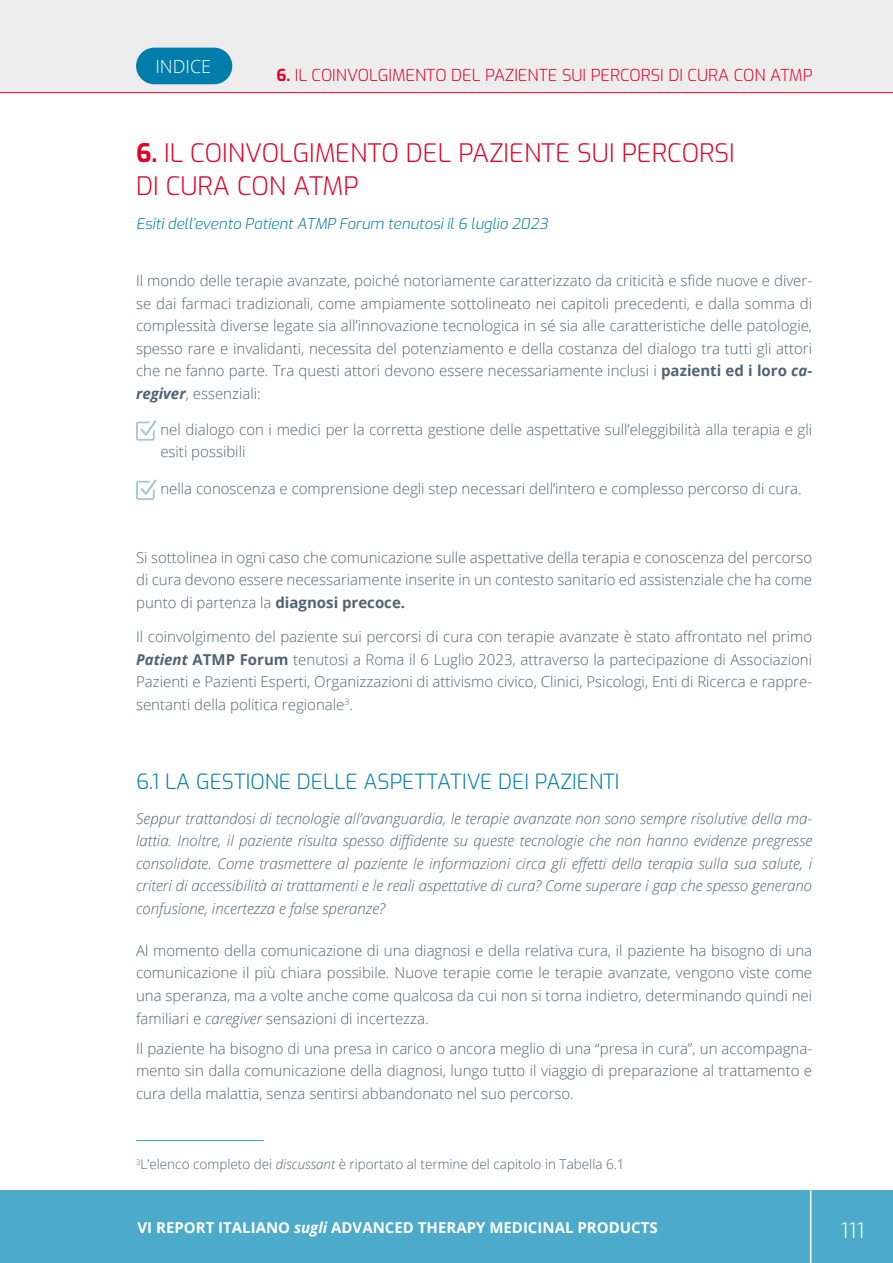
<style>
.page{position:relative;width:893px;height:1263px;background:#fff}
.page>*{position:absolute;margin:0;border:0;box-sizing:border-box;transform-origin:0 0}
.t1{font:300 25.5px/33px "Exo";color:#dd052b}
.t2{font:300 21px "Exo";color:#007daa}
.t3{font:300 21px "Exo";color:#fff}
.t4{font:300 18px "Open Sans";color:#fff}
.t5{font:300 16.5px "Exo";color:#dd052b}
.t6{font:300 15px/22.5px "Open Sans";color:#4f6374;text-align:justify}
.t7{font:italic 300 15px/22.5px "Open Sans";color:#4f6374;text-align:justify}
.t8{font:700 15px "Open Sans";color:#fff}
.t9{font:italic 300 15px "Exo";color:#007daa}
.t10{font:300 13.5px "Open Sans";color:#4f6374}
.s1{font-weight:700}
.s2{font-weight:700;font-style:italic}
.s3{font-style:italic}
</style>
<div class="page">
<div style="left:0;top:0;width:893px;height:93px;background:#ededed"></div>
<hr style="left:0;top:92px;width:893px;height:1px;background:#dd052b">
<div style="left:0;top:1190px;width:893px;height:73px;background:#4caacb"></div>
<hr style="left:810px;top:1190px;width:1px;height:73px;background:#fff">
<svg style="left:136px;top:420px;width:21px;height:21px"></svg>
<svg style="left:136px;top:479px;width:21px;height:21px"></svg>
<hr style="left:136px;top:1140px;width:128px;height:1px;background:#3ea6c8">
<div style="left:136px;top:48px;width:96px;height:36px;background:#007daa;border-radius:18px"></div>
<p class="t4" style="left:155px;top:54px;width:57px">INDICE</p>
<p class="t5" style="left:277px;top:63px;width:537px"><span class="s1">6.</span> IL COINVOLGIMENTO DEL PAZIENTE SUI PERCORSI DI CURA CON ATMP</p>
<h1 class="t1" style="left:136px;top:135px;width:600px"><span class="s1">6.</span> IL COINVOLGIMENTO DEL PAZIENTE SUI PERCORSI<br>DI CURA CON ATMP</h1>
<p class="t9" style="left:136px;top:213px;width:413px">Esiti dell’evento Patient ATMP Forum tenutosi il 6 luglio 2023</p>
<p class="t6" style="left:136px;top:269px;width:678px">Il mondo delle terapie avanzate, poiché notoriamente caratterizzato da criticità e sfide nuove e diver&shy;se dai farmaci tradizionali, come ampiamente sottolineato nei capitoli precedenti, e dalla somma di complessità diverse legate sia all’innovazione tecnologica in sé sia alle caratteristiche delle patologie, spesso rare e invalidanti, necessita del potenziamento e della costanza del dialogo tra tutti gli attori che ne fanno parte. Tra questi attori devono essere necessariamente inclusi i <span class="s1">pazienti ed i loro</span> <span class="s2">ca&shy;regiver</span>, essenziali:</p>
<p class="t6" style="left:160px;top:418px;width:653px">nel dialogo con i medici per la corretta gestione delle aspettative sull’eleggibilità alla terapia e gli esiti possibili</p>
<p class="t6" style="left:160px;top:477px;width:643px">nella conoscenza e comprensione degli step necessari dell’intero e complesso percorso di cura.</p>
<p class="t6" style="left:136px;top:546px;width:678px">Si sottolinea in ogni caso che comunicazione sulle aspettative della terapia e conoscenza del percorso di cura devono essere necessariamente inserite in un contesto sanitario ed assistenziale che ha come punto di partenza la <span class="s1">diagnosi precoce.</span></p>
<p class="t6" style="left:136px;top:625px;width:678px">Il coinvolgimento del paziente sui percorsi di cura con terapie avanzate è stato affrontato nel primo <span class="s2">Patient</span> <span class="s1">ATMP Forum</span> tenutosi a Roma il 6 Luglio 2023, attraverso la partecipazione di Associazioni Pazienti e Pazienti Esperti, Organizzazioni di attivismo civico, Clinici, Psicologi, Enti di Ricerca e rappre&shy;sentanti della politica regionale<sup>3</sup>.</p>
<h2 class="t2" style="left:136px;top:766px;width:485px">6.1 LA GESTIONE DELLE ASPETTATIVE DEI PAZIENTI</h2>
<p class="t7" style="left:136px;top:807px;width:678px">Seppur trattandosi di tecnologie all’avanguardia, le terapie avanzate non sono sempre risolutive della ma&shy;lattia. Inoltre, il paziente risulta spesso diffidente su queste tecnologie che non hanno evidenze pregresse consolidate. Come trasmettere al paziente le informazioni circa gli effetti della terapia sulla sua salute, i criteri di accessibilità ai trattamenti e le reali aspettative di cura? Come superare i gap che spesso generano confusione, incertezza e false speranze?</p>
<p class="t6" style="left:136px;top:939px;width:678px">Al momento della comunicazione di una diagnosi e della relativa cura, il paziente ha bisogno di una comunicazione il più chiara possibile. Nuove terapie come le terapie avanzate, vengono viste come una speranza, ma a volte anche come qualcosa da cui non si torna indietro, determinando quindi nei familiari e <span class="s3">caregiver</span> sensazioni di incertezza.</p>
<p class="t6" style="left:136px;top:1036px;width:678px">Il paziente ha bisogno di una presa in carico o ancora meglio di una “presa in cura”, un accompagna&shy;mento sin dalla comunicazione della diagnosi, lungo tutto il viaggio di preparazione al trattamento e cura della malattia, senza sentirsi abbandonato nel suo percorso.</p>
<p class="t10" style="left:136px;top:1155px;width:490px"><sup>3</sup>L’elenco completo dei <span class="s3">discussant</span> è riportato al termine del capitolo in Tabella 6.1</p>
<p class="t8" style="left:137px;top:1217px;width:522px">VI REPORT ITALIANO <span class="s3">sugli</span> ADVANCED THERAPY MEDICINAL PRODUCTS</p>
<h2 class="t3" style="left:841px;top:1215px;width:25px">111</h2>
</div>
